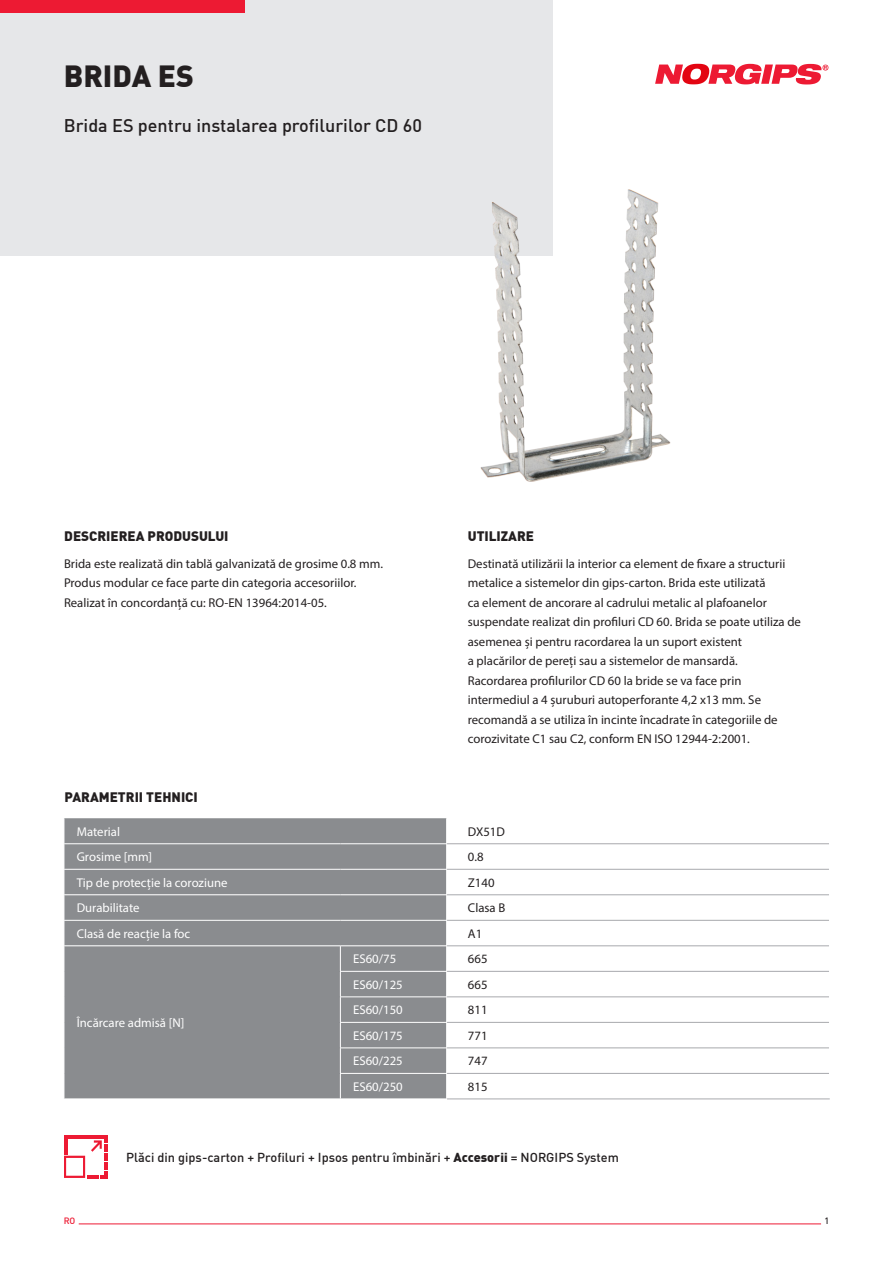
<style>
.page{position:relative;width:893px;height:1263px;background:#fff}
.page>*{position:absolute;margin:0;border:0;box-sizing:border-box;transform-origin:0 0}
.t1{font:900 30px "DIN Offc Pro";color:#231f20}
.t2{font:500 18px "DIN Offc Pro";color:#231f20}
.header_2{font:900 13.5px "DIN Offc Pro";color:#231f20}
.txt{font:12.75px/19.5px "Myriad Pro";color:#231f20}
.t3{font:12.75px "Myriad Pro";color:#fff}
.t4{font:500 12.75px "DIN Offc Pro";color:#231f20}
.t5{font:500 9px "DIN Offc Pro";color:#ed1a33}
.t6{font:500 9px "DIN Offc Pro";color:#231f20}
.s1{font-weight:900}
</style>
<div class="page">
<div style="left:0;top:0;width:553px;height:255px;background:#e6e7e9"></div>
<div style="left:0;top:0;width:244px;height:13px;background:#ed1a33"></div>
<svg style="left:655px;top:64px;width:173px;height:20px"></svg>
<hr style="left:79px;top:1223px;width:742px;height:1px;background:#ed1a33">
<svg style="left:64px;top:1135px;width:43px;height:44px"></svg>
<div style="left:64px;top:818px;width:383px;height:280px;background:#8a8c8f"></div>
<hr style="left:447px;top:843px;width:382px;height:1px;background:#a8a9ad">
<hr style="left:447px;top:869px;width:382px;height:1px;background:#a8a9ad">
<hr style="left:447px;top:894px;width:382px;height:1px;background:#a8a9ad">
<hr style="left:447px;top:920px;width:382px;height:1px;background:#a8a9ad">
<hr style="left:447px;top:945px;width:382px;height:1px;background:#a8a9ad">
<hr style="left:447px;top:971px;width:382px;height:1px;background:#a8a9ad">
<hr style="left:447px;top:996px;width:382px;height:1px;background:#a8a9ad">
<hr style="left:447px;top:1022px;width:382px;height:1px;background:#a8a9ad">
<hr style="left:447px;top:1047px;width:382px;height:1px;background:#a8a9ad">
<hr style="left:447px;top:1073px;width:382px;height:1px;background:#a8a9ad">
<hr style="left:447px;top:1098px;width:383px;height:1px;background:#a8a9ad">
<img style="left:359px;top:189px;width:312px;height:293px">
<p class="t1" style="left:64px;top:52px;width:132px">BRIDA ES</p>
<p class="t2" style="left:64px;top:111px;width:360px">Brida ES pentru instalarea profilurilor CD 60</p>
<p class="header_2" style="left:64px;top:526px;width:166px">DESCRIEREA PRODUSULUI</p>
<p class="header_2" style="left:468px;top:526px;width:68px">UTILIZARE</p>
<p class="txt" style="left:64px;top:554px;width:321px">Brida este realizată din tablă galvanizată de grosime 0.8 mm.<br>Produs modular ce face parte din categoria accesoriilor.<br>Realizat în concordanță cu: RO-EN 13964:2014-05.</p>
<p class="header_2" style="left:65px;top:787px;width:135px">PARAMETRII TEHNICI</p>
<p class="txt" style="left:468px;top:554px;width:335px">Destinată utilizării la interior ca element de fixare a structurii metalice a sistemelor din gips-carton. Brida este utilizată<br>ca element de ancorare al cadrului metalic al plafoanelor suspendate realizat din profiluri CD 60. Brida se poate utiliza de asemenea și pentru racordarea la un suport existent<br>a placărilor de pereți sau a sistemelor de mansardă.<br>Racordarea profilurilor CD 60 la bride se va face prin intermediul a 4 șuruburi autoperforante 4,2 x13 mm. Se recomandă a se utiliza în incinte încadrate în categoriile de corozivitate C1 sau C2, conform EN ISO 12944-2:2001.</p>
<p class="t3" style="left:77px;top:824px;width:45px">Material</p>
<p class="txt" style="left:468px;top:822px;width:39px">DX51D</p>
<p class="t3" style="left:77px;top:849px;width:77px">Grosime [mm]</p>
<p class="txt" style="left:468px;top:847px;width:17px">0.8</p>
<p class="t3" style="left:77px;top:875px;width:152px">Tip de protecție la coroziune</p>
<p class="txt" style="left:468px;top:873px;width:28px">Z140</p>
<p class="t3" style="left:77px;top:900px;width:64px">Durabilitate</p>
<p class="txt" style="left:468px;top:898px;width:39px">Clasa B</p>
<p class="t3" style="left:77px;top:926px;width:115px">Clasă de reacție la foc</p>
<p class="txt" style="left:468px;top:924px;width:16px">A1</p>
<p class="t3" style="left:77px;top:1015px;width:109px">Încărcare admisă [N]</p>
<p class="t3" style="left:353px;top:951px;width:45px">ES60/75</p>
<p class="txt" style="left:468px;top:949px;width:21px">665</p>
<p class="t3" style="left:353px;top:977px;width:51px">ES60/125</p>
<p class="txt" style="left:468px;top:975px;width:21px">665</p>
<p class="t3" style="left:353px;top:1002px;width:51px">ES60/150</p>
<p class="txt" style="left:468px;top:1000px;width:21px">811</p>
<p class="t3" style="left:353px;top:1028px;width:51px">ES60/175</p>
<p class="txt" style="left:468px;top:1026px;width:21px">771</p>
<p class="t3" style="left:353px;top:1053px;width:51px">ES60/225</p>
<p class="txt" style="left:468px;top:1051px;width:21px">747</p>
<p class="t3" style="left:353px;top:1079px;width:51px">ES60/250</p>
<p class="txt" style="left:468px;top:1077px;width:21px">815</p>
<p class="t4" style="left:126px;top:1147px;width:494px">Plăci din gips-carton + Profiluri + Ipsos pentru îmbinări + <span class="s1">Accesorii</span> = NORGIPS System</p>
<p class="t5" style="left:64px;top:1214px;width:13px">RO</p>
<p class="t6" style="left:824px;top:1214px;width:6px">1</p>
</div>
